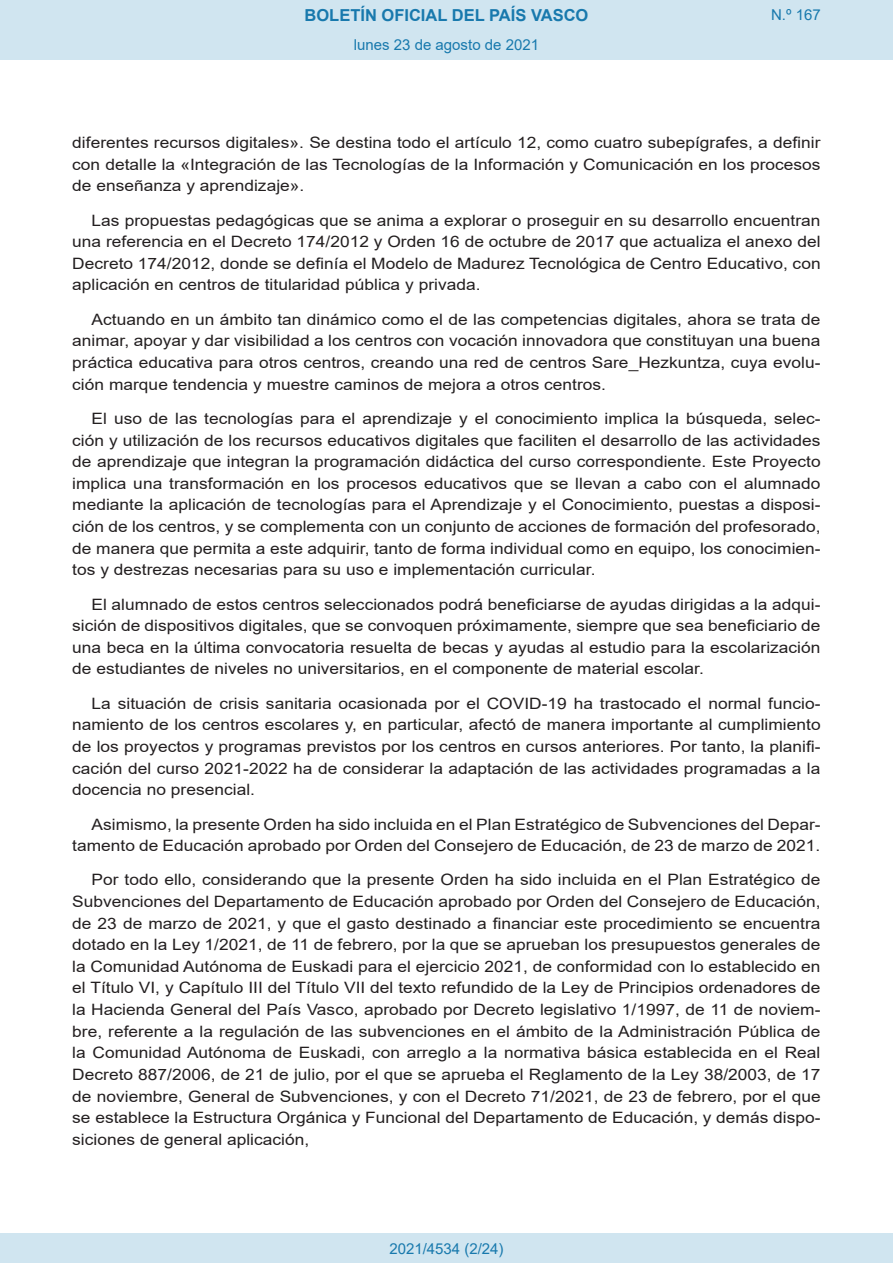
<style>
.page{position:relative;width:893px;height:1263px;background:#fff}
.page>*{position:absolute;margin:0;border:0;box-sizing:border-box;transform-origin:0 0}
.t1{font:700 16.5px "Arial";color:#1879ad}
.BOPVDetalle{font:15.6px/21.6px "Arial";color:#231f20;text-align:justify;scale:1.11 1}
.Paginacion_Centro{font:15px "Arial";color:#1879ad}
</style>
<div class="page">
<div style="left:0;top:0;width:893px;height:60px;background:#d0e5f0"></div>
<div style="left:0;top:1233px;width:893px;height:30px;background:#d0e5f0"></div>
<p class="t1" style="left:305px;top:3px;width:285px">BOLETÍN OFICIAL DEL PAÍS VASCO</p>
<p class="Paginacion_Centro" style="left:354px;top:35px;width:187px">lunes 23 de agosto de 2021</p>
<p class="Paginacion_Centro" style="left:771px;top:5px;width:51px">N.º 167</p>
<p class="BOPVDetalle" style="left:72px;top:132px;width:676px">diferentes recursos digitales». Se destina todo el artículo 12, como cuatro subepígrafes, a definir con detalle la «Integración de las Tecnologías de la Información y Comunicación en los procesos de enseñanza y aprendizaje».</p>
<p class="BOPVDetalle" style="left:72px;top:209px;width:676px;text-indent:19px">Las propuestas pedagógicas que se anima a explorar o proseguir en su desarrollo encuentran una referencia en el Decreto 174/2012 y Orden 16 de octubre de 2017 que actualiza el anexo del Decreto 174/2012, donde se definía el Modelo de Madurez Tecnológica de Centro Educativo, con aplicación en centros de titularidad pública y privada.</p>
<p class="BOPVDetalle" style="left:72px;top:308px;width:676px;text-indent:19px">Actuando en un ámbito tan dinámico como el de las competencias digitales, ahora se trata de animar, apoyar y dar visibilidad a los centros con vocación innovadora que constituyan una buena práctica educativa para otros centros, creando una red de centros Sare_Hezkuntza, cuya evolu&shy;ción marque tendencia y muestre caminos de mejora a otros centros.</p>
<p class="BOPVDetalle" style="left:72px;top:408px;width:676px;text-indent:19px">El uso de las tecnologías para el aprendizaje y el conocimiento implica la búsqueda, selec&shy;ción y utilización de los recursos educativos digitales que faciliten el desarrollo de las actividades de aprendizaje que integran la programación didáctica del curso correspondiente. Este Proyecto implica una transformación en los procesos educativos que se llevan a cabo con el alumnado mediante la aplicación de tecnologías para el Aprendizaje y el Conocimiento, puestas a disposi&shy;ción de los centros, y se complementa con un conjunto de acciones de formación del profesorado, de manera que permita a este adquirir, tanto de forma individual como en equipo, los conocimien&shy;tos y destrezas necesarias para su uso e implementación curricular.</p>
<p class="BOPVDetalle" style="left:72px;top:593px;width:676px;text-indent:19px">El alumnado de estos centros seleccionados podrá beneficiarse de ayudas dirigidas a la adqui&shy;sición de dispositivos digitales, que se convoquen próximamente, siempre que sea beneficiario de una beca en la última convocatoria resuelta de becas y ayudas al estudio para la escolarización de estudiantes de niveles no universitarios, en el componente de material escolar.</p>
<p class="BOPVDetalle" style="left:72px;top:692px;width:676px;text-indent:19px">La situación de crisis sanitaria ocasionada por el COVID-19 ha trastocado el normal funcio&shy;namiento de los centros escolares y, en particular, afectó de manera importante al cumplimiento de los proyectos y programas previstos por los centros en cursos anteriores. Por tanto, la planifi&shy;cación del curso 2021-2022 ha de considerar la adaptación de las actividades programadas a la docencia no presencial.</p>
<p class="BOPVDetalle" style="left:72px;top:813px;width:676px;text-align:right">Asimismo, la presente Orden ha sido incluida en el Plan Estratégico de Subvenciones del Depar&shy;tamento de Educación aprobado por Orden del Consejero de Educación, de 23 de marzo de 2021.</p>
<p class="BOPVDetalle" style="left:72px;top:869px;width:676px;text-indent:19px">Por todo ello, considerando que la presente Orden ha sido incluida en el Plan Estratégico de Subvenciones del Departamento de Educación aprobado por Orden del Consejero de Educación, de 23 de marzo de 2021, y que el gasto destinado a financiar este procedimiento se encuentra dotado en la Ley 1/2021, de 11 de febrero, por la que se aprueban los presupuestos generales de la Comunidad Autónoma de Euskadi para el ejercicio 2021, de conformidad con lo establecido en el Título VI, y Capítulo III del Título VII del texto refundido de la Ley de Principios ordenadores de la Hacienda General del País Vasco, aprobado por Decreto legislativo 1/1997, de 11 de noviem&shy;bre, referente a la regulación de las subvenciones en el ámbito de la Administración Pública de la Comunidad Autónoma de Euskadi, con arreglo a la normativa básica establecida en el Real Decreto 887/2006, de 21 de julio, por el que se aprueba el Reglamento de la Ley 38/2003, de 17 de noviembre, General de Subvenciones, y con el Decreto 71/2021, de 23 de febrero, por el que se establece la Estructura Orgánica y Funcional del Departamento de Educación, y demás dispo&shy;siciones de general aplicación,</p>
<p class="Paginacion_Centro" style="left:389px;top:1238px;width:116px">2021/4534 (2/24)</p>
</div>
